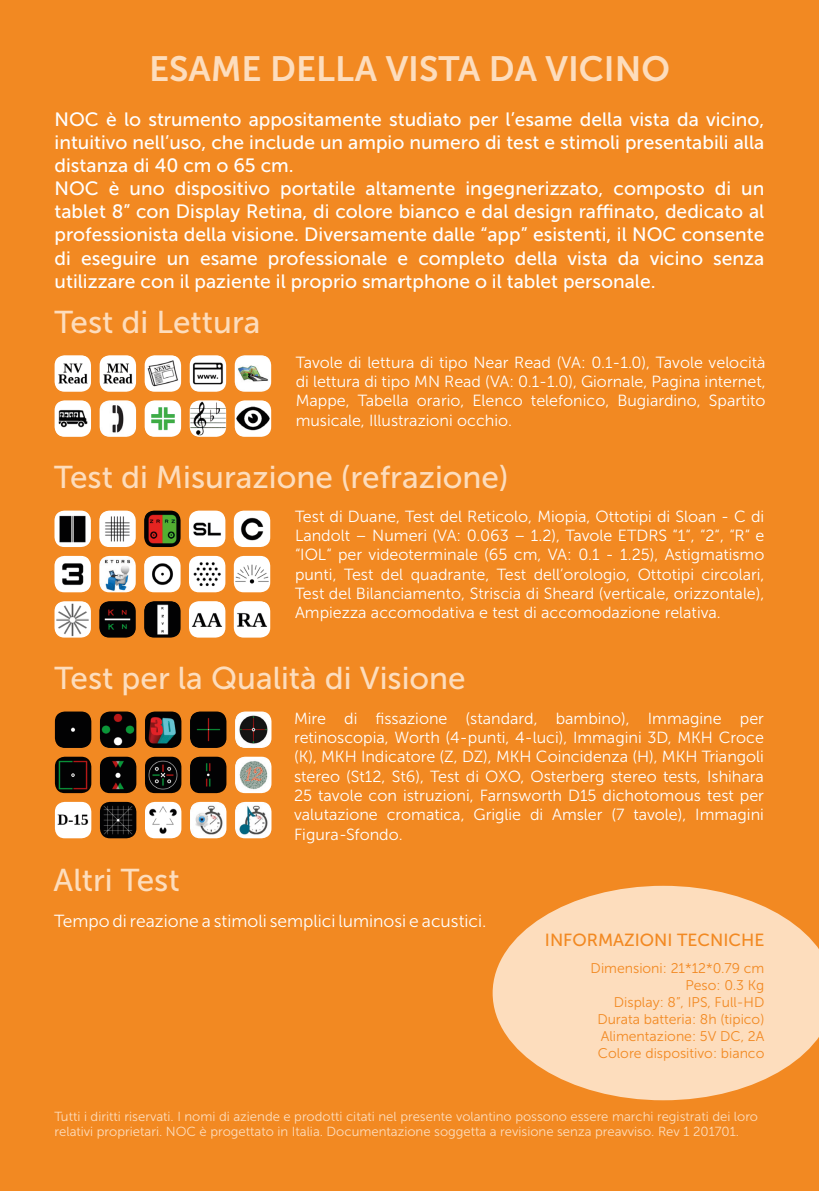
<style>
.page{position:relative;width:819px;height:1191px;background:#f28922}
.page>*{position:absolute;margin:0;border:0;box-sizing:border-box;transform-origin:0 0}
.t1{font:35px "Museo Sans 700";color:#fdddbd}
.t2{font:31.5px "Museo Sans 500";color:#fdddbd}
.t3{font:19.25px/23.1px "Museo Sans 500";color:#fff}
.t4{font:17.5px "Museo Sans 300";color:#fff}
.t5{font:17.5px "Museo Sans 500";color:#f28922}
.t6{font:16.1px/19.2px "Museo Sans 300";color:#fff;text-align:justify}
.t7{font:14px/16.8px "Museo Sans 300";color:#f28922;text-align:right}
.t8{font:13.12px/15.8px "Museo Sans 300";color:#fdddbd}
</style>
<div class="page">
<svg style="left:492px;top:885px;width:327px;height:215px;fill:#fdddbd"></svg>
<img style="left:99px;top:601px;width:37px;height:36px">
<img style="left:54px;top:601px;width:37px;height:36px">
<img style="left:54px;top:510px;width:37px;height:37px">
<img style="left:99px;top:556px;width:37px;height:36px">
<img style="left:99px;top:510px;width:37px;height:37px">
<img style="left:234px;top:556px;width:36px;height:36px">
<img style="left:54px;top:556px;width:37px;height:36px">
<img style="left:144px;top:556px;width:36px;height:36px">
<img style="left:189px;top:556px;width:36px;height:36px">
<img style="left:189px;top:601px;width:36px;height:36px">
<img style="left:234px;top:601px;width:36px;height:36px">
<img style="left:144px;top:510px;width:36px;height:37px">
<img style="left:144px;top:601px;width:36px;height:36px">
<img style="left:234px;top:510px;width:36px;height:37px">
<img style="left:189px;top:510px;width:36px;height:37px">
<img style="left:235px;top:400px;width:36px;height:37px">
<img style="left:145px;top:400px;width:36px;height:37px">
<img style="left:100px;top:400px;width:36px;height:37px">
<img style="left:235px;top:355px;width:36px;height:37px">
<img style="left:100px;top:355px;width:36px;height:37px">
<img style="left:190px;top:400px;width:36px;height:37px">
<img style="left:145px;top:355px;width:36px;height:37px">
<img style="left:55px;top:355px;width:36px;height:37px">
<img style="left:55px;top:400px;width:36px;height:37px">
<img style="left:190px;top:355px;width:36px;height:37px">
<img style="left:145px;top:711px;width:36px;height:37px">
<img style="left:235px;top:711px;width:36px;height:37px">
<img style="left:100px;top:802px;width:36px;height:36px">
<img style="left:235px;top:802px;width:36px;height:36px">
<img style="left:190px;top:711px;width:36px;height:37px">
<img style="left:55px;top:802px;width:36px;height:36px">
<img style="left:145px;top:802px;width:36px;height:36px">
<img style="left:235px;top:756px;width:36px;height:37px">
<img style="left:190px;top:756px;width:36px;height:37px">
<img style="left:145px;top:756px;width:36px;height:37px">
<img style="left:55px;top:711px;width:36px;height:37px">
<img style="left:55px;top:756px;width:36px;height:37px">
<img style="left:100px;top:756px;width:36px;height:37px">
<img style="left:190px;top:802px;width:36px;height:36px">
<img style="left:100px;top:711px;width:36px;height:37px">
<h1 class="t1" style="left:149px;top:50px;width:522px">ESAME DELLA VISTA DA VICINO</h1>
<p class="t3" style="left:55px;top:108px;width:711px">NOC è lo strumento appositamente studiato per l’esame della vista da vicino, intuitivo nell’uso, che include un ampio numero di test e stimoli presentabili alla distanza di 40 cm o 65 cm.<br>NOC è uno dispositivo portatile altamente ingegnerizzato, composto di un tablet 8” con Display Retina, di colore bianco e dal design raffinato, dedicato al professionista della visione. Diversamente dalle “app” esistenti, il NOC consente di eseguire un esame professionale e completo della vista da vicino senza utilizzare con il paziente il proprio smartphone o il tablet personale.</p>
<h2 class="t2" style="left:55px;top:305px;width:207px">Test di Lettura</h2>
<p class="t6" style="left:296px;top:353px;width:471px">Tavole di lettura di tipo Near Read (VA: 0.1-1.0), Tavole velocità di lettura di tipo MN Read (VA: 0.1-1.0), Giornale, Pagina internet, Mappe, Tabella orario, Elenco telefonico, Bugiardino, Spartito musicale, Illustrazioni occhio.</p>
<h2 class="t2" style="left:54px;top:460px;width:456px">Test di Misurazione (refrazione)</h2>
<p class="t6" style="left:295px;top:506px;width:471px">Test di Duane, Test del Reticolo, Miopia, Ottotipi di Sloan - C di Landolt – Numeri (VA: 0.063 – 1.2), Tavole ETDRS “1“, “2“, “R“ e “IOL“ per videoterminale (65 cm, VA: 0.1 - 1.25), Astigmatismo punti, Test del quadrante, Test dell’orologio, Ottotipi circolari, Test del Bilanciamento, Striscia di Sheard (verticale, orizzontale), Ampiezza accomodativa e test di accomodazione relativa.</p>
<h2 class="t2" style="left:55px;top:660px;width:412px">Test per la Qualità di Visione</h2>
<p class="t6" style="left:294px;top:708px;width:471px">Mire di fissazione (standard, bambino), Immagine per retinoscopia, Worth (4-punti, 4-luci), Immagini 3D, MKH Croce (K), MKH Indicatore (Z, DZ), MKH Coincidenza (H), MKH Triangoli stereo (St12, St6), Test di OXO, Osterberg stereo tests, Ishihara 25 tavole con istruzioni, Farnsworth D15 dichotomous test per valutazione cromatica, Griglie di Amsler (7 tavole), Immagini Figura-Sfondo.</p>
<h2 class="t2" style="left:54px;top:862px;width:127px">Altri Test</h2>
<p class="t4" style="left:54px;top:911px;width:434px">Tempo di reazione a stimoli semplici luminosi e acustici.</p>
<p class="t7" style="left:590px;top:960px;width:175px">Dimensioni: 21*12*0.79 cm<br>Peso: 0.3 Kg<br>Display: 8”, IPS, Full-HD<br>Durata batteria: 8h (tipico)<br>Alimentazione: 5V DC, 2A<br>Colore dispositivo: bianco</p>
<p class="t5" style="left:545px;top:930px;width:221px">INFORMAZIONI TECNICHE</p>
<p class="t8" style="left:55px;top:1108px;width:705px">Tutti i diritti riservati. I nomi di aziende e prodotti citati nel presente volantino possono essere marchi registrati dei loro relativi proprietari. NOC è progettato in Italia. Documentazione soggetta a revisione senza preavviso. Rev 1 201701.</p>
</div>
